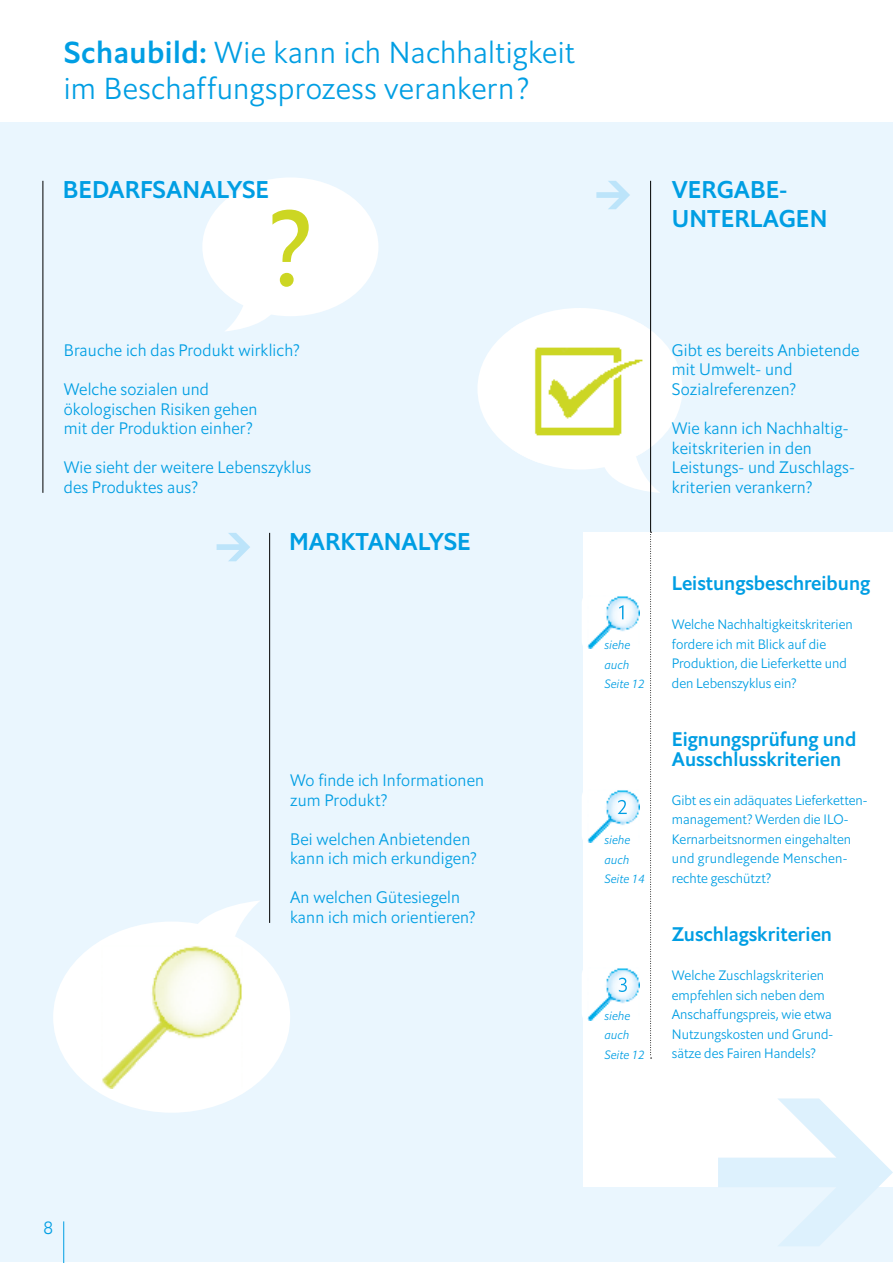
<style>
.page{position:relative;width:893px;height:1263px;background:#fff}
.page>*{position:absolute;margin:0;border:0;box-sizing:border-box;transform-origin:0 0}
.t1{font:300 30px/36px "Halifax";letter-spacing:.005em;color:#009ee3}
.t2{font:500 24px/28.8px "Halifax";color:#009ee3}
.t3{font:500 19.5px/19.5px "Halifax";color:#009ee3}
.t4{font:300 18px "Halifax";color:#009ee3}
.t5{font:300 16.5px/19.5px "Halifax";letter-spacing:.01em;color:#009ee3}
.t6{font:300 13.5px/19.5px "Halifax";color:#009ee3}
.t7{font:italic 300 12px/19.5px "Halifax";color:#009ee3}
.s1{font-weight:500}
</style>
<div class="page">
<div style="left:1px;top:122px;width:892px;height:1140px;background:#eaf6fe"></div>
<div style="left:477px;top:308px;width:205px;height:161px;background:#fff;border-radius:50%"></div>
<img style="left:512px;top:323px;width:143px;height:140px">
<svg style="left:602px;top:446px;width:58px;height:47px"></svg>
<svg style="left:198px;top:901px;width:61px;height:35px"></svg>
<div style="left:53px;top:921px;width:237px;height:192px;background:#fff;border-radius:50%"></div>
<img style="left:102px;top:946px;width:140px;height:142px">
<div style="left:583px;top:532px;width:310px;height:655px;background:#fff"></div>
<hr style="left:43px;top:181px;width:1px;height:312px;background:#000">
<svg style="left:217px;top:533px;width:33px;height:28px"></svg>
<hr style="left:269px;top:533px;width:1px;height:390px;background:#000">
<hr style="left:650px;top:181px;width:1px;height:351px;background:#000">
<svg style="left:650px;top:532px;width:2px;height:527px"></svg>
<div style="left:202px;top:177px;width:176px;height:139px;background:#fff;border-radius:50%"></div>
<svg style="left:226px;top:210px;width:83px;height:121px"></svg>
<svg style="left:596px;top:181px;width:34px;height:28px"></svg>
<hr style="left:63px;top:1221px;width:1px;height:42px;background:#009ee3">
<div style="left:582px;top:590px;width:63px;height:63px;background:#fff;border-radius:13px"></div>
<img style="left:587px;top:596px;width:52px;height:52px">
<svg style="left:619px;top:605px;width:4px;height:14px"></svg>
<div style="left:582px;top:785px;width:63px;height:63px;background:#fff;border-radius:13px"></div>
<img style="left:587px;top:790px;width:52px;height:53px">
<svg style="left:618px;top:800px;width:9px;height:14px"></svg>
<div style="left:582px;top:962px;width:63px;height:63px;background:#fff;border-radius:13px"></div>
<img style="left:587px;top:968px;width:52px;height:52px">
<svg style="left:619px;top:978px;width:8px;height:14px"></svg>
<svg style="left:718px;top:1098px;width:175px;height:148px"></svg>
<h1 class="t1" style="left:64px;top:35px;width:513px"><span class="s1">Schaubild:</span> Wie kann ich Nachhaltigkeit im Beschaffungsprozess verankern?</h1>
<h2 class="t2" style="left:63px;top:175px;width:208px">BEDARFSANALYSE</h2>
<h2 class="t2" style="left:672px;top:175px;width:157px">VERGABE-<br>UNTERLAGEN</h2>
<p class="t5" style="left:64px;top:341px;width:237px">Brauche ich das Produkt wirklich?</p>
<p class="t5" style="left:64px;top:380px;width:195px">Welche sozialen und ökologischen Risiken gehen mit der Produktion einher?</p>
<p class="t5" style="left:64px;top:458px;width:249px">Wie sieht der weitere Lebenszyklus des Produktes aus?</p>
<h2 class="t2" style="left:289px;top:527px;width:183px">MARKTANALYSE</h2>
<p class="t5" style="left:290px;top:771px;width:195px">Wo finde ich Informationen zum Produkt?</p>
<p class="t5" style="left:290px;top:829px;width:188px">Bei welchen Anbietenden kann ich mich erkundigen?</p>
<p class="t5" style="left:290px;top:888px;width:187px">An welchen Gütesiegeln kann ich mich orientieren?</p>
<p class="t5" style="left:672px;top:340px;width:189px">Gibt es bereits Anbietende mit Umwelt- und<br>Sozialreferenzen?</p>
<p class="t5" style="left:672px;top:418px;width:184px">Wie kann ich Nachhaltig&shy;keitskriterien in den<br>Leistungs- und Zuschlags&shy;kriterien verankern?</p>
<p class="t7" style="left:605px;top:635px;width:41px">siehe auch<br>Seite 12</p>
<p class="t7" style="left:605px;top:830px;width:41px">siehe auch<br>Seite 14</p>
<p class="t7" style="left:605px;top:1006px;width:41px">siehe auch<br>Seite 12</p>
<p class="t3" style="left:672px;top:574px;width:200px">Leistungsbeschreibung</p>
<p class="t6" style="left:672px;top:615px;width:182px">Welche Nachhaltigkeitskriterien fordere ich mit Blick auf die<br>Produktion, die Lieferkette und den Lebenszyklus ein?</p>
<p class="t3" style="left:672px;top:730px;width:186px">Eignungsprüfung und<br>Ausschlusskriterien</p>
<p class="t6" style="left:672px;top:790px;width:197px">Gibt es ein adäquates Lieferketten&shy;management? Werden die ILO-<br>Kernarbeitsnormen eingehalten und grundlegende Menschen&shy;rechte geschützt?</p>
<p class="t3" style="left:672px;top:925px;width:162px">Zuschlagskriterien</p>
<p class="t6" style="left:672px;top:966px;width:163px">Welche Zuschlagskriterien empfehlen sich neben dem<br>Anschaffungspreis, wie etwa<br>Nutzungskosten und Grund&shy;sätze des Fairen Handels?</p>
<p class="t4" style="left:44px;top:1216px;width:11px">8</p>
</div>
